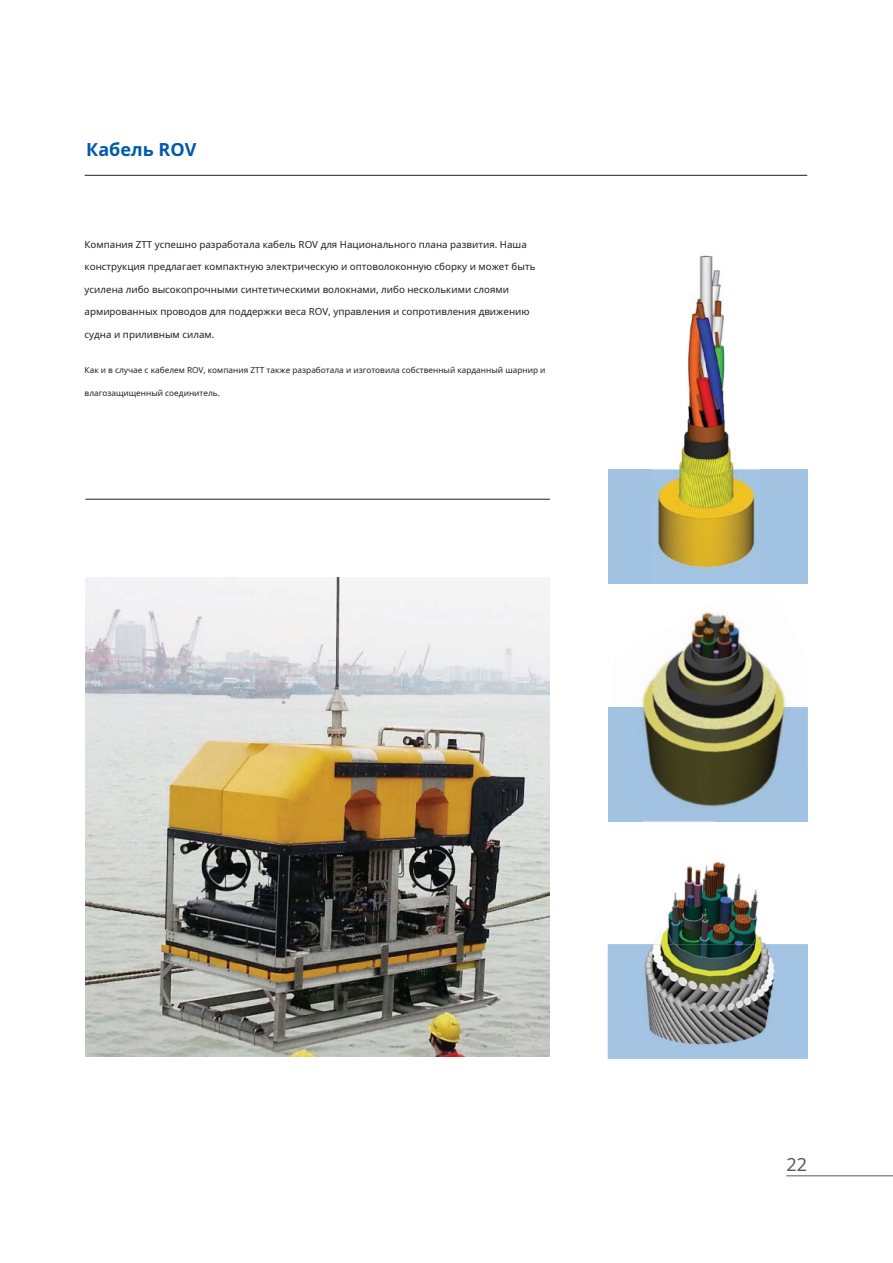
<style>
.page{position:relative;width:893px;height:1263px;background:#fff}
.page>*{position:absolute;margin:0;border:0;box-sizing:border-box;transform-origin:0 0}
.t1{font:700 18px "Noto Sans";color:#005aaa}
.t2{font:18px "Noto Sans";color:#58595b}
.t3{font:9.75px "Noto Sans";color:#231f20}
.t4{font:8.25px "Noto Sans";color:#231f20}
</style>
<div class="page">
<hr style="left:786px;top:1175px;width:107px;height:1px;background:#58595b">
<hr style="left:85px;top:175px;width:722px;height:1px;background:#231f20">
<div style="left:608px;top:707px;width:200px;height:114px;background:#a2c2e2"></div>
<div style="left:608px;top:470px;width:200px;height:114px;background:#a2c2e2"></div>
<img style="left:85px;top:578px;width:465px;height:478px">
<hr style="left:85px;top:499px;width:465px;height:1px;background:#231f20">
<img style="left:613px;top:611px;width:195px;height:211px">
<img style="left:613px;top:707px;width:195px;height:114px">
<img style="left:651px;top:255px;width:110px;height:215px">
<img style="left:656px;top:470px;width:100px;height:98px">
<img style="left:655px;top:861px;width:111px;height:83px">
<img style="left:608px;top:944px;width:200px;height:115px">
<h1 class="t1" style="left:86px;top:137px;width:112px">Кабель ROV</h1>
<p class="t3" style="left:85px;top:237px;width:444px">Компания ZTT успешно разработала кабель ROV для Национального плана развития. Наша</p>
<p class="t3" style="left:85px;top:260px;width:452px">конструкция предлагает компактную электрическую и оптоволоконную сборку и может быть</p>
<p class="t3" style="left:85px;top:282px;width:426px">усилена либо высокопрочными синтетическими волокнами, либо несколькими слоями</p>
<p class="t3" style="left:85px;top:305px;width:446px">армированных проводов для поддержки веса ROV, управления и сопротивления движению</p>
<p class="t3" style="left:85px;top:327px;width:131px">судна и приливным силам.</p>
<p class="t4" style="left:85px;top:364px;width:462px">Как и в случае с кабелем ROV, компания ZTT также разработала и изготовила собственный карданный шарнир и</p>
<p class="t4" style="left:85px;top:387px;width:137px">влагозащищенный соединитель.</p>
<h1 class="t2" style="left:786px;top:1152px;width:22px">22</h1>
</div>
